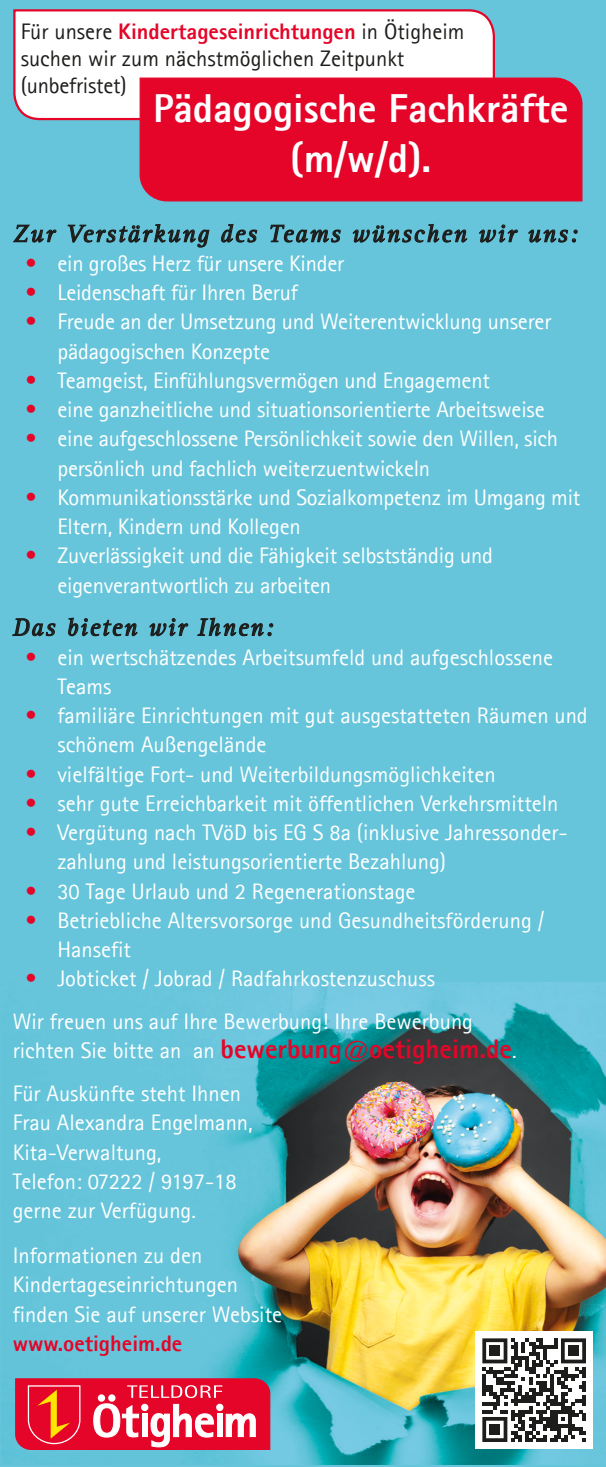
<style>
.page{position:relative;width:606px;height:1467px;background:#66c5da}
.page>*{position:absolute;margin:0;border:0;box-sizing:border-box;transform-origin:0 0}
.t1{font:800 40.5px/49.5px "Agfa Rotis Sans Serif";color:#fff;text-align:center}
.t2{font:800 27px "Agfa Rotis Sans Serif";color:#e40528}
.t3{font:italic 24.75px "Agfa Rotis Serif";letter-spacing:.075em;color:#1d1d1b}
.t4{font:22.5px/29.2px "Agfa Rotis Sans Serif";color:#fff}
.t5{font:22.5px/27px "Agfa Rotis Sans Serif";color:#1d1d1b}
.t6{font:800 22.5px "Agfa Rotis Sans Serif";color:#e40528}
.s1{font-weight:800;color:#e40528}
.s2{color:#e40528}
.s3{font-weight:400;font-size:22.5px;color:#fff}
</style>
<div class="page">
<svg style="left:13px;top:9px;width:482px;height:112px;background:#fbf2f4"></svg>
<div style="left:139px;top:77px;width:444px;height:125px;background:#e40528"></div>
<img style="left:2px;top:982px;width:604px;height:482px">
<svg style="left:15px;top:1378px;width:255px;height:72px;background:#e83a51"></svg>
<svg style="left:13px;top:224px;width:44px;height:19px"></svg>
<svg style="left:67px;top:223px;width:143px;height:25px"></svg>
<svg style="left:221px;top:223px;width:37px;height:20px"></svg>
<svg style="left:270px;top:224px;width:71px;height:19px"></svg>
<svg style="left:352px;top:223px;width:116px;height:20px"></svg>
<svg style="left:479px;top:224px;width:39px;height:19px"></svg>
<svg style="left:528px;top:229px;width:50px;height:14px"></svg>
<svg style="left:12px;top:618px;width:44px;height:19px"></svg>
<svg style="left:68px;top:617px;width:70px;height:20px"></svg>
<svg style="left:149px;top:618px;width:40px;height:19px"></svg>
<svg style="left:197px;top:617px;width:77px;height:20px"></svg>
<div style="left:475px;top:1331px;width:118px;height:118px;background:#fff"></div>
<svg style="left:482px;top:1338px;width:104px;height:104px"></svg>
<div style="left:489px;top:1345px;width:11px;height:11px;background:#1d1d1b"></div>
<div style="left:568px;top:1345px;width:11px;height:11px;background:#1d1d1b"></div>
<div style="left:489px;top:1424px;width:11px;height:11px;background:#1d1d1b"></div>
<p class="t5" style="left:21px;top:18px;width:445px">Für unsere <span class="s1">Kindertageseinrichtungen</span> in Ötigheim suchen wir zum nächstmöglichen Zeitpunkt (unbefristet)</p>
<h1 class="t1" style="left:153px;top:83px;width:417px">Pädagogische Fachkräfte (m/w/d).</h1>
<p class="t3" style="left:13px;top:220px;width:566px">Zur Verstärkung des Teams wünschen wir uns:</p>
<p class="t4" style="left:26px;top:249px;width:320px"><span class="s2">•</span> ein großes Herz für unsere Kinder</p>
<p class="t4" style="left:26px;top:278px;width:274px"><span class="s2">•</span> Leidenschaft für Ihren Beruf</p>
<p class="t4" style="left:57px;top:307px;width:495px;text-indent:-32px"><span class="s2">•</span> Freude an der Umsetzung und Weiterentwicklung unserer pädagogischen Konzepte</p>
<p class="t4" style="left:26px;top:366px;width:466px"><span class="s2">•</span> Teamgeist, Einfühlungsvermögen und Engagement</p>
<p class="t4" style="left:26px;top:395px;width:521px"><span class="s2">•</span> eine ganzheitliche und situationsorientierte Arbeitsweise</p>
<p class="t4" style="left:57px;top:424px;width:502px;text-indent:-32px"><span class="s2">•</span> eine aufgeschlossene Persönlichkeit sowie den Willen, sich persönlich und fachlich weiterzuentwickeln</p>
<p class="t4" style="left:57px;top:483px;width:524px;text-indent:-32px"><span class="s2">•</span> Kommunikationsstärke und Sozialkompetenz im Umgang mit<br>Eltern, Kindern und Kollegen</p>
<p class="t4" style="left:57px;top:541px;width:437px;text-indent:-32px"><span class="s2">•</span> Zuverlässigkeit und die Fähigkeit selbstständig und eigenverantwortlich zu arbeiten</p>
<p class="t3" style="left:13px;top:613px;width:262px">Das bieten wir Ihnen:</p>
<p class="t4" style="left:57px;top:642px;width:497px;text-indent:-32px"><span class="s2">•</span> ein wertschätzendes Arbeitsumfeld und aufgeschlossene<br>Teams</p>
<p class="t4" style="left:57px;top:701px;width:532px;text-indent:-32px"><span class="s2">•</span> familiäre Einrichtungen mit gut ausgestatteten Räumen und schönem Außengelände</p>
<p class="t4" style="left:26px;top:759px;width:472px"><span class="s2">•</span> vielfältige Fort- und Weiterbildungsmöglichkeiten</p>
<p class="t4" style="left:26px;top:789px;width:534px"><span class="s2">•</span> sehr gute Erreichbarkeit mit öffentlichen Verkehrsmitteln</p>
<p class="t4" style="left:57px;top:818px;width:512px;text-indent:-32px"><span class="s2">•</span> Vergütung nach TVöD bis EG S 8a (inklusive Jahressonder&shy;zahlung und leistungsorientierte Bezahlung)</p>
<p class="t4" style="left:26px;top:876px;width:392px"><span class="s2">•</span> 30 Tage Urlaub und 2 Regenerationstage</p>
<p class="t4" style="left:57px;top:906px;width:488px;text-indent:-32px"><span class="s2">•</span> Betriebliche Altersvorsorge und Gesundheitsförderung /<br>Hansefit</p>
<p class="t4" style="left:13px;top:957px;width:462px;line-height:42.8px;text-indent:13px"><span class="s2">•</span> Jobticket / Jobrad / Radfahrkostenzuschuss<br>Wir freuen uns auf Ihre Bewerbung! Ihre Bewerbung</p>
<p class="t2" style="left:13px;top:1032px;width:505px"><span class="s3">richten Sie bitte an an</span> bewerbung@oetigheim.de<span class="s3">.</span></p>
<p class="t4" style="left:13px;top:1079px;width:241px">Für Auskünfte steht Ihnen<br>Frau Alexandra Engelmann,<br>Kita-Verwaltung,<br>Telefon: 07222 / 9197-18 gerne zur Verfügung.</p>
<p class="t4" style="left:13px;top:1241px;width:271px">Informationen zu den<br>Kindertageseinrichtungen finden Sie auf unserer Website</p>
<p class="t6" style="left:13px;top:1329px;width:171px">www.oetigheim.de</p>
</div>
